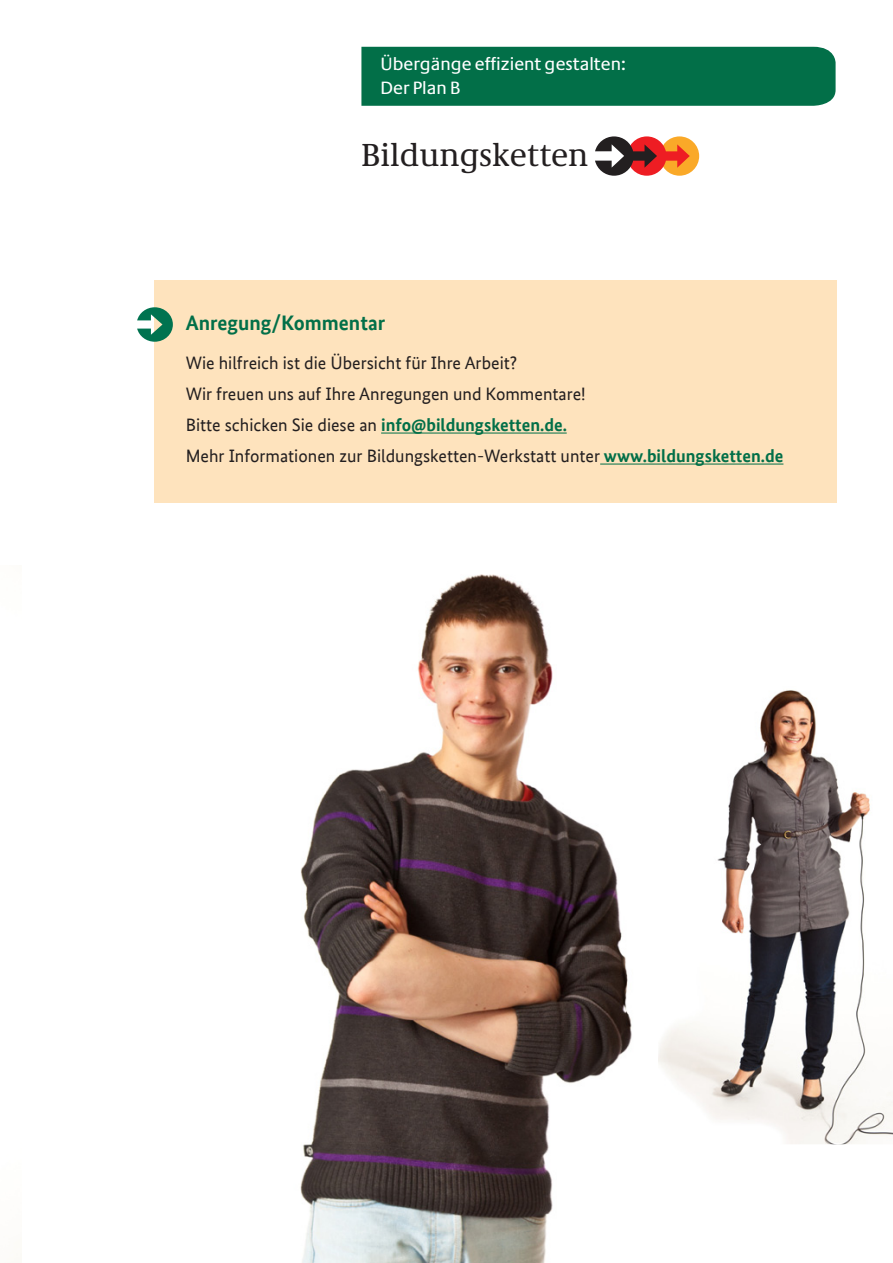
<style>
.page{position:relative;width:893px;height:1263px;background:#fff}
.page>*{position:absolute;margin:0;border:0;box-sizing:border-box;transform-origin:0 0}
.t1{font:33px "Neue Demos";color:#231f20}
.t2{font:700 21px "Bundes Sans Office";color:#026f48}
.t3{font:18.45px/24px "Neue Praxis";color:#fff}
.t4{font:18px/31px "Bundes Sans Office";color:#231f20}
.s1{font-weight:700;color:#026f48}
</style>
<div class="page">
<div style="left:361px;top:47px;width:475px;height:59px;background:#026f48"></div>
<div style="left:660px;top:136px;width:39px;height:40px;background:#faa928;border-radius:50%"></div>
<svg style="left:595px;top:136px;width:95px;height:40px"></svg>
<img style="left:300px;top:574px;width:332px;height:689px">
<div style="left:154px;top:281px;width:682px;height:222px;background:#fee3bd"></div>
<hr style="left:381px;top:433px;width:186px;height:1px;background:#026f48">
<hr style="left:600px;top:464px;width:183px;height:1px;background:#026f48">
<svg style="left:137px;top:307px;width:36px;height:35px"></svg>
<img style="left:658px;top:690px;width:235px;height:454px">
<p class="t3" style="left:381px;top:51px;width:247px">Übergänge effizient gestalten:<br>Der Plan B</p>
<h1 class="t1" style="left:361px;top:135px;width:229px">Bildungsketten</h1>
<p class="t2" style="left:186px;top:310px;width:201px">Anregung/Kommentar</p>
<p class="t4" style="left:186px;top:348px;width:599px">Wie hilfreich ist die Übersicht für Ihre Arbeit?<br>Wir freuen uns auf Ihre Anregungen und Kommentare!<br>Bitte schicken Sie diese an <span class="s1">info@bildungsketten.de.<br></span>Mehr Informationen zur Bildungsketten-Werkstatt unter <span class="s1">www.bildungsketten.de</span></p>
</div>
